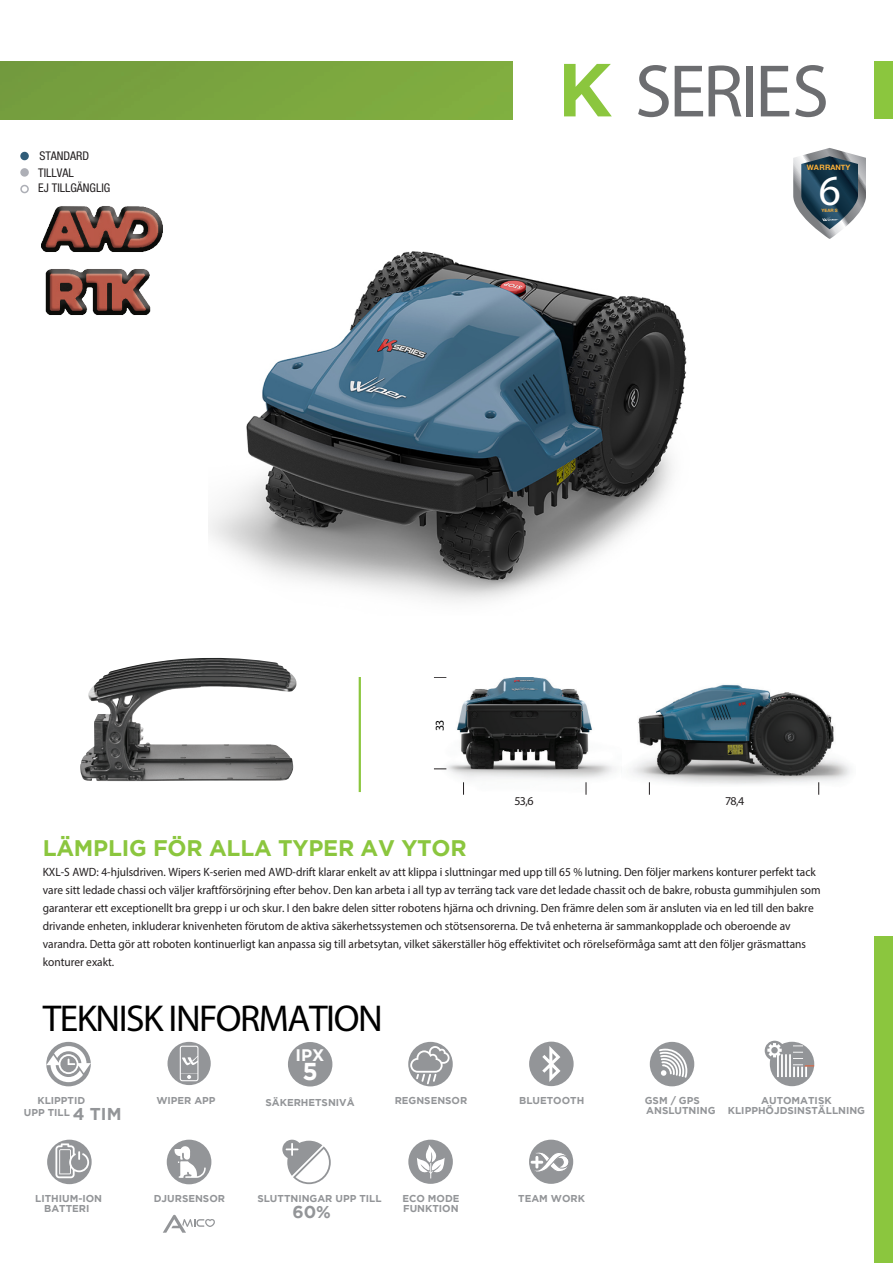
<style>
.page{position:relative;width:893px;height:1263px;background:#fff}
.page>*{position:absolute;margin:0;border:0;box-sizing:border-box;transform-origin:0 0}
.t1{font:75px "Myriad Pro";letter-spacing:-.04em;color:#6c6d70}
.t2{font:43.05px "Myriad Pro";color:#fff}
.t3{font:37.5px "Myriad Pro";letter-spacing:-.04em;color:#000}
.t4{font:700 24.3px "Gotham";color:#fff}
.t5{font:700 22.5px "Gotham";letter-spacing:-.01em;color:#8bc63e}
.t6{font:700 17.1px "Gotham";color:#939598}
.t7{font:700 16.65px "Gotham";color:#fff}
.t8{font:12px/18px "Myriad Pro";color:#231f20;scale:.95 1}
.t9{font:condensed 12px/16px "Helvetica Neue LT Std";color:#231f20}
.t10{font:12px "Myriad Pro";color:#231f20}
.t11{font:12px "Myriad Pro";color:#000}
.t12{font:700 10.05px/11.4px "Gotham";color:#939598}
.t13{font:700 10.05px/9.9px "Gotham";color:#939598;text-align:center}
.t14{font:700 7.35px "Helvetica Neue";color:#fbb039}
.t15{font:700 4.5px "Helvetica Neue";color:#fbb039}
.s1{font-family:"Gotham";font-weight:700;color:#8bc63e}
.s2{font-style:inherit}
.s3{font-size:17.1px}
</style>
<div class="page">
<img style="left:434px;top:677px;width:180px;height:118px">
<img style="left:632px;top:684px;width:218px;height:111px">
<img style="left:0;top:62px;width:512px;height:57px">
<hr style="left:359px;top:642px;width:2px;height:150px;background:#8bc63e">
<svg style="left:463px;top:782px;width:1px;height:13px"></svg>
<svg style="left:586px;top:782px;width:1px;height:13px"></svg>
<svg style="left:649px;top:782px;width:1px;height:13px"></svg>
<svg style="left:818px;top:782px;width:1px;height:13px"></svg>
<svg style="left:434px;top:768px;width:12px;height:1px"></svg>
<svg style="left:434px;top:677px;width:12px;height:1px"></svg>
<div style="left:20px;top:152px;width:9px;height:8px;background:#305c78;border-radius:50%"></div>
<div style="left:20px;top:168px;width:9px;height:9px;background:#adafb6;border-radius:50%"></div>
<div style="left:20px;top:185px;width:9px;height:8px;border:2px solid #adafb6;border-radius:50%"></div>
<svg style="left:793px;top:148px;width:73px;height:91px"></svg>
<svg style="left:650px;top:1042px;width:44px;height:44px"></svg>
<svg style="left:168px;top:1042px;width:43px;height:43px"></svg>
<svg style="left:180px;top:1046px;width:18px;height:35px"></svg>
<div style="left:288px;top:1042px;width:44px;height:44px;background:#939598;border-radius:50%"></div>
<svg style="left:46px;top:1042px;width:45px;height:44px"></svg>
<svg style="left:282px;top:1140px;width:49px;height:44px"></svg>
<svg style="left:408px;top:1042px;width:45px;height:44px"></svg>
<svg style="left:47px;top:1140px;width:45px;height:44px"></svg>
<svg style="left:529px;top:1042px;width:45px;height:44px"></svg>
<svg style="left:163px;top:1215px;width:52px;height:18px"></svg>
<svg style="left:167px;top:1140px;width:44px;height:44px"></svg>
<div style="left:408px;top:1140px;width:45px;height:44px;background:#939598;border-radius:50%"></div>
<svg style="left:417px;top:1145px;width:28px;height:33px"></svg>
<div style="left:529px;top:1140px;width:44px;height:44px;background:#939598;border-radius:50%"></div>
<svg style="left:531px;top:1151px;width:39px;height:23px"></svg>
<svg style="left:765px;top:1041px;width:49px;height:45px"></svg>
<img style="left:41px;top:206px;width:122px;height:46px">
<img style="left:45px;top:269px;width:106px;height:46px">
<div style="left:874px;top:62px;width:19px;height:57px;background:#8bc63e"></div>
<div style="left:874px;top:936px;width:19px;height:327px;background:#8bc63e"></div>
<img style="left:208px;top:251px;width:479px;height:425px">
<img style="left:80px;top:658px;width:213px;height:123px">
<p class="t9" style="left:38px;top:148px;width:73px">STANDARD<br>TILLVAL<br>EJ TILLGÄNGLIG</p>
<h1 class="t1" style="left:558px;top:45px;width:273px"><span class="s1">K</span> SERIES</h1>
<p class="t14" style="left:807px;top:161px;width:45px">WARRANTY</p>
<h2 class="t2" style="left:819px;top:164px;width:24px">6</h2>
<p class="t15" style="left:821px;top:207px;width:18px">YEAR S</p>
<p class="t11" style="left:432px;top:731px;width:13px;rotate:-90deg">33</p>
<p class="t10" style="left:514px;top:793px;width:21px">53,6</p>
<p class="t10" style="left:725px;top:793px;width:21px">78,4</p>
<h3 class="t5" style="left:43px;top:835px;width:425px">LÄMPLIG FÖR ALLA TYPER AV YTOR</h3>
<p class="t8" style="left:43px;top:863px;width:820px">KXL-S AWD: 4-hjulsdriven. Wipers K-serien med AWD-drift klarar enkelt av att klippa i sluttningar med upp till 65 % lutning. Den följer markens konturer perfekt tack vare sitt ledade chassi och väljer kraftförsörjning efter behov. Den kan arbeta i all typ av terräng tack vare det ledade chassit och de bakre, robusta gummihjulen som garanterar ett exceptionellt bra grepp i ur och skur. I den bakre delen sitter robotens hjärna och drivning. Den främre delen som är ansluten via en led till den bakre drivande enheten, inkluderar knivenheten förutom de aktiva säkerhetssystemen och stötsensorerna. De två enheterna är sammankopplade och oberoende av varandra. Detta gör att roboten kontinuerligt kan anpassa sig till arbetsytan, vilket säkerställer hög effektivitet och rörelseförmåga samt att den följer gräsmattans konturer exakt.</p>
<h3 class="t3" style="left:43px;top:995px;width:341px">TEKNISK INFORMATION</h3>
<p class="t12" style="left:24px;top:1095px;width:99px;text-indent:13px">KLIPPTID<br><span class="s2">UP</span>P TILL <span class="s3">4</span> <span class="s3">TIM</span></p>
<p class="t13" style="left:35px;top:1193px;width:68px">LITHIUM-ION<br>BATTER<span class="s2">I</span></p>
<h3 class="t7" style="left:296px;top:1046px;width:30px">IPX</h3>
<h3 class="t4" style="left:302px;top:1058px;width:17px">5</h3>
<p class="t13" style="left:156px;top:1096px;width:61px">WIPER APP</p>
<p class="t12" style="left:265px;top:1096px;width:91px">SÄKERHETSNIVÅ</p>
<p class="t13" style="left:395px;top:1096px;width:74px">R<span class="s2">EGN</span>SENSOR</p>
<p class="t13" style="left:519px;top:1095px;width:67px">BLUETOOTH</p>
<p class="t12" style="left:257px;top:1193px;width:126px"><span class="s2">S</span>LUTTNINGAR UPP TILL</p>
<h3 class="t6" style="left:292px;top:1202px;width:40px">60%</h3>
<p class="t13" style="left:154px;top:1193px;width:73px"><span class="s2">DJUR</span>SENSOR</p>
<p class="t13" style="left:402px;top:1193px;width:59px;text-align:left">ECO MODE<br>FUN<span class="s2">K</span>TION</p>
<p class="t13" style="left:518px;top:1193px;width:68px">TEAM WORK</p>
<p class="t13" style="left:645px;top:1096px;width:57px">GSM / GPS</p>
<p class="t12" style="left:646px;top:1105px;width:71px">ANSLUTNING</p>
<p class="t12" style="left:728px;top:1096px;width:139px;line-height:9.8px;text-align:center">AUTOMATISK<br>KLIPPHÖJDSINSTÄLLNING</p>
</div>
